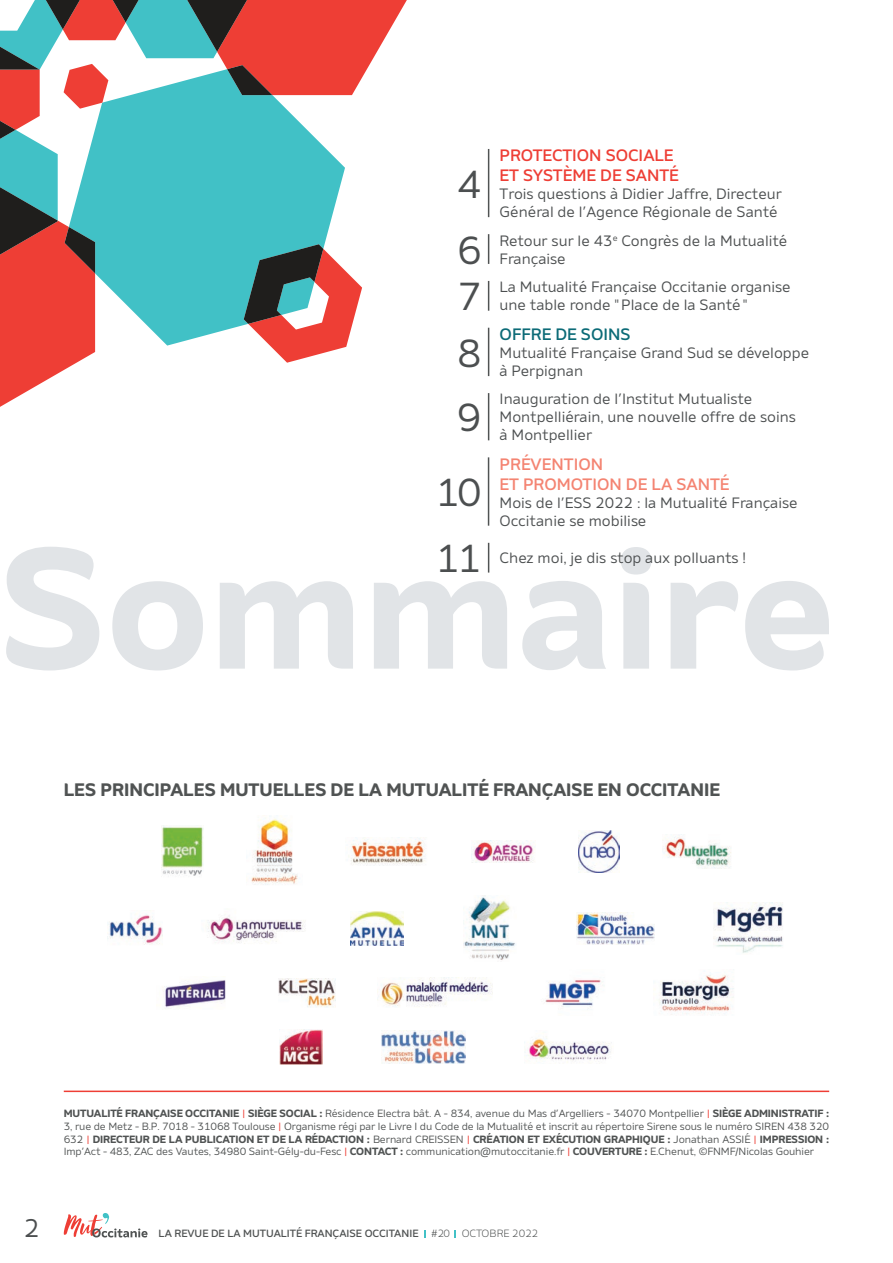
<style>
.page{position:relative;width:893px;height:1263px;background:#fff}
.page>*{position:absolute;margin:0;border:0;box-sizing:border-box;transform-origin:0 0}
.t1{font:700 171px "Amino";color:#e1e4e7}
.t2{font:39px "Amino";color:#4c4f50}
.t3{font:25.5px "Amino";color:#4c4f50}
.t4{font:700 18px "Amino";color:#505353}
.t5{font:500 16.5px/19.8px "Amino";color:#ee3e35}
.t6{font:500 16.5px/19.8px "Amino";color:#f48472}
.t7{font:500 16.5px "Amino";color:#0c6b77}
.t8{font:15px/18px "Amino";color:#4c4f50}
.t9{font:10.5px/12.6px "Amino";letter-spacing:-.01em;color:#505353;text-align:justify}
.t10{font:500 10.5px "Amino";color:#505353}
.s1{font-weight:700}
.s2{color:#ee3e35}
.s3{font-weight:300}
</style>
<div class="page">
<svg style="left:424px;top:1230px;width:2px;height:7px"></svg>
<svg style="left:64px;top:1213px;width:84px;height:24px"></svg>
<hr style="left:64px;top:1090px;width:765px;height:2px;background:#ee3e35">
<svg style="left:0;top:0;width:407px;height:407px"></svg>
<hr style="left:488px;top:149px;width:1px;height:68px;background:#505353">
<hr style="left:488px;top:328px;width:1px;height:48px;background:#505353">
<hr style="left:488px;top:457px;width:1px;height:69px;background:#505353">
<hr style="left:488px;top:234px;width:1px;height:30px;background:#505353">
<img style="left:280px;top:1030px;width:42px;height:34px">
<img style="left:382px;top:1031px;width:83px;height:32px">
<img style="left:526px;top:1038px;width:86px;height:25px">
<img style="left:162px;top:825px;width:42px;height:51px">
<img style="left:251px;top:818px;width:47px;height:67px">
<img style="left:348px;top:837px;width:78px;height:28px">
<img style="left:472px;top:840px;width:64px;height:23px">
<img style="left:578px;top:830px;width:42px;height:43px">
<img style="left:662px;top:834px;width:69px;height:34px">
<img style="left:208px;top:915px;width:97px;height:29px">
<img style="left:463px;top:895px;width:53px;height:65px">
<img style="left:576px;top:913px;width:78px;height:31px">
<img style="left:714px;top:902px;width:69px;height:51px">
<img style="left:350px;top:912px;width:53px;height:33px">
<img style="left:107px;top:914px;width:55px;height:31px">
<img style="left:162px;top:980px;width:64px;height:28px">
<img style="left:380px;top:978px;width:113px;height:29px">
<img style="left:545px;top:980px;width:58px;height:28px">
<img style="left:278px;top:978px;width:57px;height:29px">
<img style="left:659px;top:972px;width:75px;height:43px">
<hr style="left:488px;top:281px;width:1px;height:30px;background:#505353">
<hr style="left:488px;top:393px;width:1px;height:47px;background:#505353">
<hr style="left:488px;top:543px;width:1px;height:30px;background:#505353">
<h2 class="t2" style="left:457px;top:161px;width:26px">4</h2>
<h3 class="t5" style="left:500px;top:145px;width:181px">PROTECTION SOCIALE<br>ET SYSTÈME DE SANTÉ</h3>
<h3 class="t8" style="left:500px;top:184px;width:284px">Trois questions à Didier Jaffre, Directeur<br>Général de l’Agence Régionale de Santé</h3>
<h2 class="t2" style="left:457px;top:227px;width:26px">6</h2>
<h3 class="t8" style="left:500px;top:231px;width:289px">Retour sur le 43<sup>e</sup> Congrès de la Mutualité<br>Française</h3>
<h2 class="t2" style="left:457px;top:273px;width:26px">7</h2>
<h3 class="t8" style="left:500px;top:278px;width:293px">La Mutualité Française Occitanie organise une table ronde "Place de la Santé"</h3>
<h2 class="t2" style="left:457px;top:330px;width:26px">8</h2>
<h3 class="t7" style="left:500px;top:324px;width:132px">OFFRE DE SOINS</h3>
<h3 class="t8" style="left:500px;top:344px;width:311px">Mutualité Française Grand Sud se développe à Perpignan</h3>
<h2 class="t2" style="left:457px;top:394px;width:26px">9</h2>
<h3 class="t8" style="left:500px;top:390px;width:298px">Inauguration de l’Institut Mutualiste<br>Montpelliérain, une nouvelle offre de soins à Montpellier</h3>
<h2 class="t2" style="left:436px;top:469px;width:48px">10</h2>
<h3 class="t6" style="left:500px;top:454px;width:231px">PRÉVENTION<br>ET PROMOTION DE LA SANTÉ</h3>
<h3 class="t8" style="left:500px;top:493px;width:300px">Mois de l’ESS 2022 : la Mutualité Française<br>Occitanie se mobilise</h3>
<h2 class="t2" style="left:436px;top:535px;width:48px">11</h2>
<h3 class="t8" style="left:500px;top:549px;width:248px">Chez moi, je dis stop aux polluants !</h3>
<h1 class="t1" style="left:0;top:501px;width:837px">Sommaire</h1>
<h3 class="t4" style="left:64px;top:778px;width:658px">LES PRINCIPALES MUTUELLES DE LA MUTUALITÉ FRANÇAISE EN OCCITANIE</h3>
<p class="t9" style="left:64px;top:1107px;width:767px"><span class="s1">MUTUALITÉ FRANÇAISE OCCITANIE</span> <span class="s2">|</span> <span class="s1">SIÈGE SOCIAL :</span> Résidence Electra bât. A - 834, avenue du Mas d’Argelliers - 34070 Montpellier <span class="s2">|</span> <span class="s1">SIÈGE ADMINISTRATIF :<br></span>3, rue de Metz - B.P. 7018 - 31068 Toulouse <span class="s2">|</span> Organisme régi par le Livre I du Code de la Mutualité et inscrit au répertoire Sirene sous le numéro SIREN 438 320<br>632 <span class="s2">|</span> <span class="s1">DIRECTEUR DE LA PUBLICATION ET DE LA RÉDACTION :</span> Bernard CREISSEN <span class="s2">|</span> <span class="s1">CRÉATION ET EXÉCUTION GRAPHIQUE :</span> Jonathan ASSIÉ <span class="s2">|</span> <span class="s1">IMPRESSION :<br></span>Imp’Act - 483, ZAC des Vautes, 34980 Saint-Gély-du-Fesc <span class="s2">|</span> <span class="s1">CONTACT :</span> communication@mutoccitanie.fr <span class="s2">|</span> <span class="s1">COUVERTURE :</span> E.Chenut, ©FNMF/Nicolas Gouhier</p>
<h3 class="t3" style="left:24px;top:1213px;width:18px">2</h3>
<p class="t10" style="left:159px;top:1227px;width:381px">LA REVUE DE LA MUTUALITÉ FRANÇAISE OCCITANIE <span class="s3">#20 OCTOBRE 2022</span></p>
</div>
